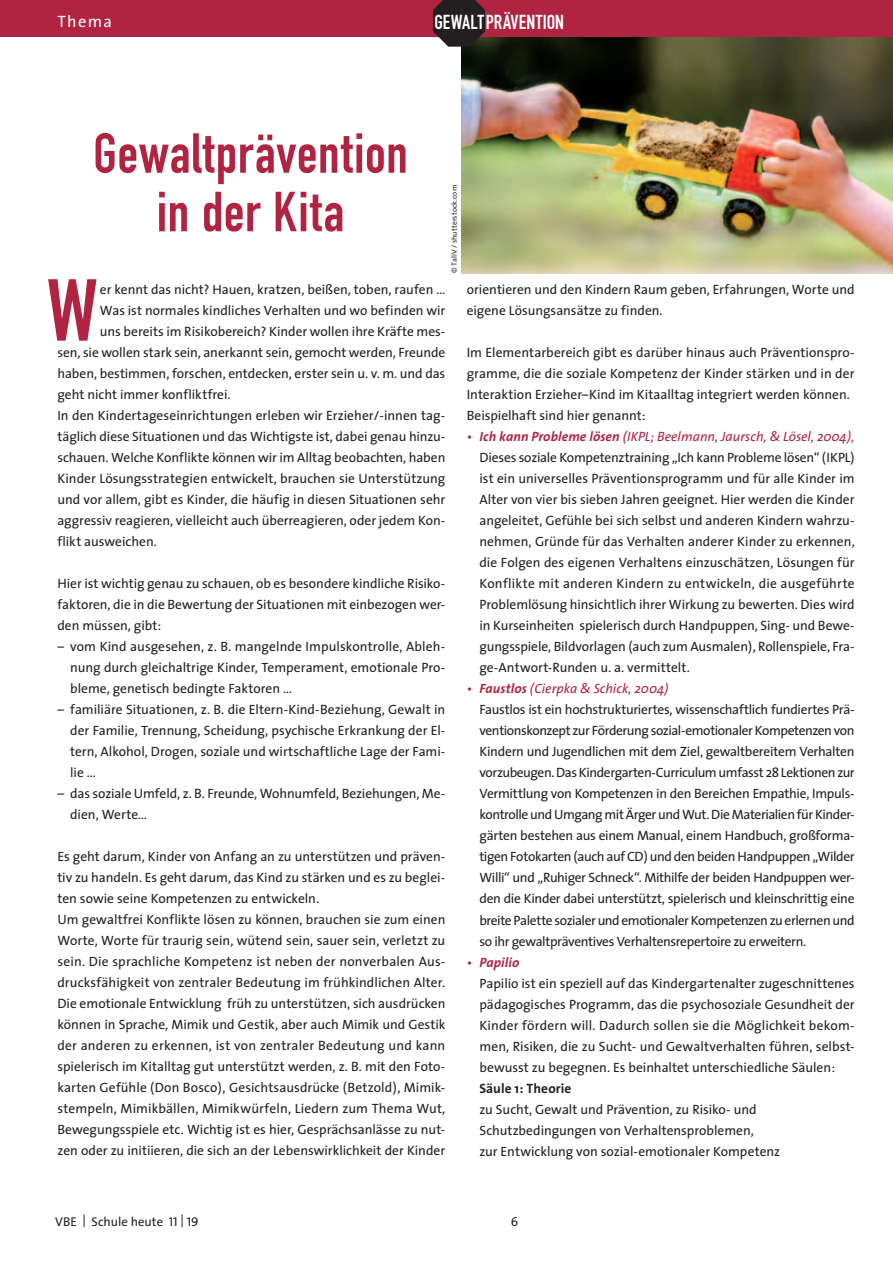
<style>
.page{position:relative;width:893px;height:1263px;background:#fff}
.page>*{position:absolute;margin:0;border:0;box-sizing:border-box;transform-origin:0 0}
.t1{font:700 86.25px "DIN Condensed";color:#b02442}
.t2{font:700 55.5px/58.5px "DIN Condensed";letter-spacing:.015em;color:#b02442;text-align:center}
.t3{font:19.95px "DIN Engschrift";letter-spacing:.01em;color:#fff}
.t4{font:16.5px "The Sans";letter-spacing:.08em;color:#fff}
.t5{font:13.5px/21px "The Sans";letter-spacing:-.005em;color:#231f20}
.t6{font:13.5px/21px "The Sans";letter-spacing:-.025em;color:#231f20}
.t7{font:700 13.5px "The Sans";letter-spacing:.005em;color:#231f20}
.t8{font:12.75px "The Sans";color:#231f20}
.t9{font:7.5px "The Sans";letter-spacing:.01em;color:#231f20}
.s1{color:#b02442}
.s2{font-weight:700;font-style:italic;color:#b02442}
.s3{font-style:italic;color:#b02442}
.s4{font-family:"The Sans Caps"}
</style>
<div class="page">
<img style="left:461px;top:37px;width:432px;height:236px">
<div style="left:0;top:0;width:893px;height:37px;background:#b02442"></div>
<svg style="left:433px;top:0;width:52px;height:47px;background:#342a2b"></svg>
<p class="t4" style="left:57px;top:8px;width:56px">Thema</p>
<h3 class="t3" style="left:434px;top:10px;width:131px">GEWALTPRÄVENTION</h3>
<h2 class="t2" style="left:93px;top:124px;width:316px">Gewaltprävention in der Kita</h2>
<p class="t9" style="left:448px;top:273px;width:90px;rotate:-90deg">© TaliV / shutterstock.com</p>
<h1 class="t1" style="left:47px;top:252px;width:53px">W</h1>
<p class="t5" style="left:100px;top:279px;width:347px">er kennt das nicht? Hauen, kratzen, beißen, toben, raufen …</p>
<p class="t5" style="left:100px;top:300px;width:347px">Was ist normales kindliches Verhalten und wo befinden wir</p>
<p class="t5" style="left:100px;top:321px;width:347px">uns bereits im Risikobereich? Kinder wollen ihre Kräfte mes-</p>
<p class="t5" style="left:57px;top:342px;width:389px">sen, sie wollen stark sein, anerkannt sein, gemocht werden, Freunde</p>
<p class="t5" style="left:57px;top:363px;width:389px">haben, bestimmen, forschen, entdecken, erster sein u. v. m. und das</p>
<p class="t5" style="left:57px;top:384px;width:175px">geht nicht immer konfliktfrei.</p>
<p class="t5" style="left:57px;top:405px;width:389px">In den Kindertageseinrichtungen erleben wir Erzieher/-innen tag-</p>
<p class="t5" style="left:57px;top:426px;width:389px">täglich diese Situationen und das Wichtigste ist, dabei genau hinzu-</p>
<p class="t5" style="left:57px;top:447px;width:389px">schauen. Welche Konflikte können wir im Alltag beobachten, haben</p>
<p class="t5" style="left:57px;top:468px;width:389px">Kinder Lösungsstrategien entwickelt, brauchen sie Unterstützung</p>
<p class="t5" style="left:57px;top:489px;width:389px">und vor allem, gibt es Kinder, die häufig in diesen Situationen sehr</p>
<p class="t5" style="left:57px;top:510px;width:389px">aggressiv reagieren, vielleicht auch überreagieren, oder jedem Kon-</p>
<p class="t5" style="left:57px;top:531px;width:101px">flikt ausweichen.</p>
<p class="t5" style="left:57px;top:573px;width:389px;text-align:justify">Hier ist wichtig genau zu schauen, ob es besondere kindliche Risiko&shy;faktoren, die in die Bewertung der Situationen mit einbezogen wer&shy;den müssen, gibt:</p>
<p class="t5" style="left:70px;top:636px;width:377px;text-align:justify;text-indent:-13px">– vom Kind ausgesehen, z. B. mangelnde Impulskontrolle, Ableh&shy;nung durch gleichaltrige Kinder, Temperament, emotionale Pro&shy;bleme, genetisch bedingte Faktoren …</p>
<p class="t5" style="left:70px;top:699px;width:377px;text-align:justify;text-indent:-13px">– familiäre Situationen, z. B. die Eltern-Kind-Beziehung, Gewalt in der Familie, Trennung, Scheidung, psychische Erkrankung der El&shy;tern, Alkohol, Drogen, soziale und wirtschaftliche Lage der Fami&shy;lie …</p>
<p class="t5" style="left:70px;top:783px;width:377px;text-indent:-13px">– das soziale Umfeld, z. B. Freunde, Wohnumfeld, Beziehungen, Me&shy;dien, Werte…</p>
<p class="t5" style="left:57px;top:846px;width:390px">Es geht darum, Kinder von Anfang an zu unterstützen und präven&shy;tiv zu handeln. Es geht darum, das Kind zu stärken und es zu beglei&shy;ten sowie seine Kompetenzen zu entwickeln.<br>Um gewaltfrei Konflikte lösen zu können, brauchen sie zum einen Worte, Worte für traurig sein, wütend sein, sauer sein, verletzt zu sein. Die sprachliche Kompetenz ist neben der nonverbalen Aus&shy;drucksfähigkeit von zentraler Bedeutung im frühkindlichen Alter.<br>Die emotionale Entwicklung früh zu unterstützen, sich ausdrücken können in Sprache, Mimik und Gestik, aber auch Mimik und Gestik der anderen zu erkennen, ist von zentraler Bedeutung und kann spielerisch im Kitalltag gut unterstützt werden, z. B. mit den Foto&shy;karten Gefühle (Don Bosco), Gesichtsausdrücke (Betzold), Mimik&shy;stempeln, Mimikbällen, Mimikwürfeln, Liedern zum Thema Wut, Bewegungsspiele etc. Wichtig ist es hier, Gesprächsanlässe zu nut&shy;zen oder zu initiieren, die sich an der Lebenswirklichkeit der Kinder</p>
<p class="t5" style="left:467px;top:279px;width:389px">orientieren und den Kindern Raum geben, Erfahrungen, Worte und eigene Lösungsansätze zu finden.</p>
<p class="t5" style="left:467px;top:342px;width:389px">Im Elementarbereich gibt es darüber hinaus auch Präventionspro&shy;gramme, die die soziale Kompetenz der Kinder stärken und in der Interaktion Erzieher–Kind im Kitaalltag integriert werden können.<br>Beispielhaft sind hier genannt:</p>
<p class="t5" style="left:479px;top:426px;width:377px;text-align:justify;text-indent:-13px"><span class="s1">•</span> <span class="s2">Ich kann Probleme lösen</span> <span class="s3">(IKPL; Beelmann, Jaursch, &amp; Lösel, 2004), </span>Dieses soziale Kompetenztraining „Ich kann Probleme lösen“ (IKPL) ist ein universelles Präventionsprogramm und für alle Kinder im Alter von vier bis sieben Jahren geeignet. Hier werden die Kinder angeleitet, Gefühle bei sich selbst und anderen Kindern wahrzu&shy;nehmen, Gründe für das Verhalten anderer Kinder zu erkennen, die Folgen des eigenen Verhaltens einzuschätzen, Lösungen für Konflikte mit anderen Kindern zu entwickeln, die ausgeführte Problemlösung hinsichtlich ihrer Wirkung zu bewerten. Dies wird in Kurseinheiten spielerisch durch Handpuppen, Sing- und Bewe&shy;gungsspiele, Bildvorlagen (auch zum Ausmalen), Rollenspiele, Fra&shy;ge-Antwort-Runden u. a. vermittelt.</p>
<p class="t6" style="left:479px;top:678px;width:377px;text-indent:-13px"><span class="s1">•</span> <span class="s2">Faustlos</span> <span class="s3">(Cierpka &amp; Schick, 2004)<br></span>Faustlos ist ein hochstrukturiertes, wissenschaftlich fundiertes Prä&shy;ventionskonzept zur Förderung sozial-emotionaler Kompetenzen von Kindern und Jugendlichen mit dem Ziel, gewaltbereitem Verhalten vorzubeugen. Das Kindergarten-Curriculum umfasst 28 Lektionen zur Vermittlung von Kompetenzen in den Bereichen Empathie, Impuls&shy;kontrolle und Umgang mit Ärger und Wut. Die Materialien für Kinder&shy;gärten bestehen aus einem Manual, einem Handbuch, großforma&shy;tigen Fotokarten (auch auf CD) und den beiden Handpuppen „Wilder Willi“ und „Ruhiger Schneck“. Mithilfe der beiden Handpuppen wer&shy;den die Kinder dabei unterstützt, spielerisch und kleinschrittig eine breite Palette sozialer und emotionaler Kompetenzen zu erlernen und so ihr gewaltpräventives Verhaltensrepertoire zu erweitern.</p>
<p class="t5" style="left:479px;top:951px;width:377px;text-indent:-13px"><span class="s1">•</span> <span class="s2">Papilio<br></span>Papilio ist ein speziell auf das Kindergartenalter zugeschnittenes pädagogisches Programm, das die psychosoziale Gesundheit der Kinder fördern will. Dadurch sollen sie die Möglichkeit bekom&shy;men, Risiken, die zu Sucht- und Gewaltverhalten führen, selbst&shy;bewusst zu begegnen. Es beinhaltet unterschiedliche Säulen:</p>
<p class="t7" style="left:479px;top:1077px;width:93px">Säule 1: Theorie</p>
<p class="t5" style="left:479px;top:1098px;width:302px">zu Sucht, Gewalt und Prävention, zu Risiko- und<br>Schutzbedingungen von Verhaltensproblemen,<br>zur Entwicklung von sozial-emotionaler Kompetenz</p>
<p class="t8" style="left:55px;top:1210px;width:145px">VBE <span class="s4">|</span> Schule heute <span class="s4">11 | 19</span></p>
<p class="t8" style="left:511px;top:1210px;width:9px">6</p>
</div>
